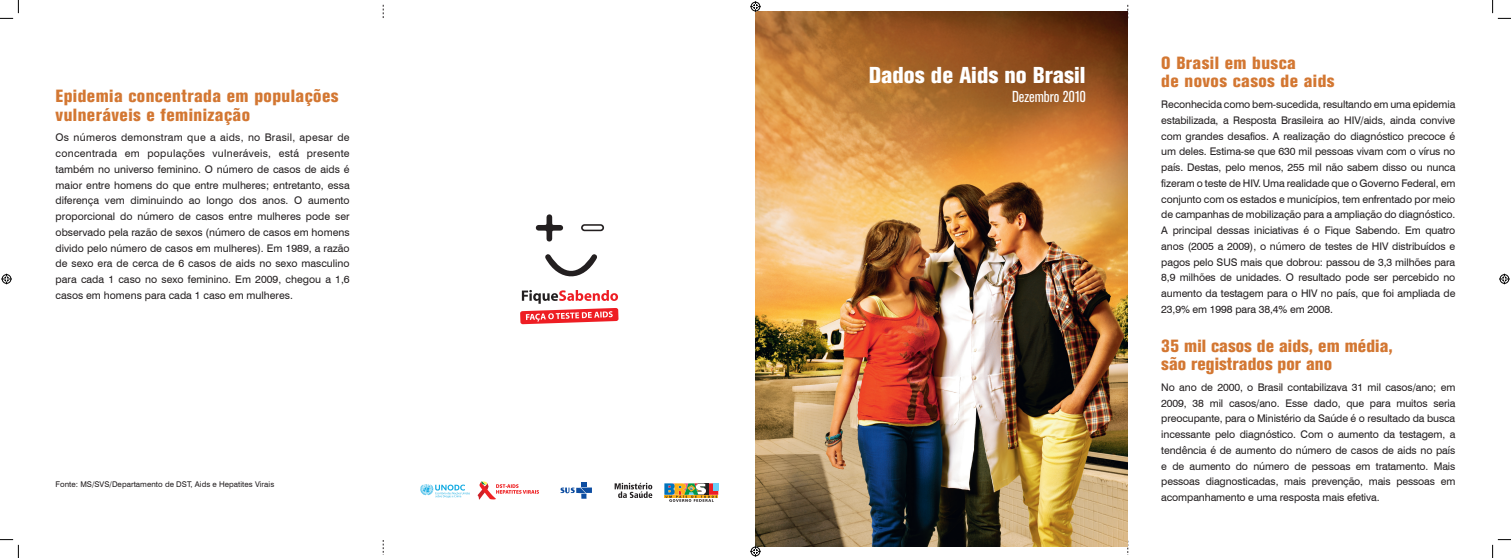
<style>
.page{position:relative;width:1511px;height:558px;background:#fff}
.page>*{position:absolute;margin:0;border:0;box-sizing:border-box;transform-origin:0 0}
.t1{font:800 condensed 22.75px "Akzidenz Grotesk BE";color:#fff}
.t2{font:800 condensed 17.5px/18.4px "Akzidenz Grotesk BE";letter-spacing:.025em;color:#d37732}
.t3{font:800 condensed 17.5px/18.4px "Akzidenz Grotesk BE";letter-spacing:.005em;color:#d37732}
.t4{font:condensed 15.75px "Akzidenz Grotesk BE";color:#fff}
.t5{font:10.5px/15.8px "Swiss 721 BT";letter-spacing:-.01em;color:#231f20;text-align:justify}
.t6{font:7.88px "Swiss 721 BT";letter-spacing:.005em;color:#231f20}
</style>
<div class="page">
<svg style="left:1127px;top:4px;width:1px;height:14px"></svg>
<svg style="left:1127px;top:540px;width:1px;height:13px"></svg>
<img style="left:755px;top:11px;width:372px;height:535px">
<svg style="left:560px;top:482px;width:32px;height:16px"></svg>
<svg style="left:477px;top:481px;width:62px;height:19px"></svg>
<svg style="left:614px;top:483px;width:38px;height:15px"></svg>
<svg style="left:420px;top:484px;width:50px;height:13px"></svg>
<svg style="left:664px;top:483px;width:54px;height:19px"></svg>
<svg style="left:536px;top:214px;width:27px;height:27px"></svg>
<svg style="left:581px;top:224px;width:23px;height:7px"></svg>
<svg style="left:545px;top:254px;width:52px;height:23px"></svg>
<svg style="left:520px;top:290px;width:98px;height:34px"></svg>
<svg style="left:0;top:0;width:19px;height:19px"></svg>
<svg style="left:0;top:539px;width:19px;height:19px"></svg>
<svg style="left:1492px;top:0;width:18px;height:19px"></svg>
<svg style="left:1492px;top:539px;width:18px;height:19px"></svg>
<svg style="left:750px;top:1px;width:10px;height:16px"></svg>
<svg style="left:750px;top:541px;width:10px;height:15px"></svg>
<svg style="left:1px;top:274px;width:11px;height:10px"></svg>
<svg style="left:1499px;top:274px;width:10px;height:10px"></svg>
<h1 class="t1" style="left:868px;top:61px;width:218px">Dados de Aids no Brasil</h1>
<h2 class="t2" style="left:56px;top:87px;width:284px">Epidemia concentrada em populações</h2>
<h3 class="t4" style="left:1011px;top:87px;width:75px">Dezembro 2010</h3>
<h2 class="t2" style="left:56px;top:105px;width:196px">vulneráveis e feminização</h2>
<p class="t5" style="left:56px;top:130px;width:295px">Os números demonstram que a aids, no Brasil, apesar de concentrada em populações vulneráveis, está presente também no universo feminino. O número de casos de aids é maior entre homens do que entre mulheres; entretanto, essa diferença vem diminuindo ao longo dos anos. O aumento proporcional do número de casos entre mulheres pode ser observado pela razão de sexos (número de casos em homens divido pelo número de casos em mulheres). Em 1989, a razão de sexo era de cerca de 6 casos de aids no sexo masculino para cada 1 caso no sexo feminino. Em 2009, chegou a 1,6 casos em homens para cada 1 caso em mulheres.</p>
<p class="t6" style="left:56px;top:479px;width:220px">Fonte: MS/SVS/Departamento de DST, Aids e Hepatites Virais</p>
<h2 class="t2" style="left:1161px;top:54px;width:175px">O Brasil em busca<br>de novos casos de aids</h2>
<p class="t5" style="left:1161px;top:96px;width:295px">Reconhecida como bem-sucedida, resultando em uma epidemia estabilizada, a Resposta Brasileira ao HIV/aids, ainda convive com grandes desafios. A realização do diagnóstico precoce é um deles. Estima-se que 630 mil pessoas vivam com o vírus no país. Destas, pelo menos, 255 mil não sabem disso ou nunca fizeram o teste de HIV. Uma realidade que o Governo Federal, em conjunto com os estados e municípios, tem enfrentado por meio de campanhas de mobilização para a ampliação do diagnóstico.<br>A principal dessas iniciativas é o Fique Sabendo. Em quatro anos (2005 a 2009), o número de testes de HIV distribuídos e pagos pelo SUS mais que dobrou: passou de 3,3 milhões para 8,9 milhões de unidades. O resultado pode ser percebido no aumento da testagem para o HIV no país, que foi ampliada de 23,9% em 1998 para 38,4% em 2008.</p>
<h2 class="t3" style="left:1161px;top:336px;width:233px">35 mil casos de aids, em média, são registrados por ano</h2>
<p class="t5" style="left:1161px;top:379px;width:295px">No ano de 2000, o Brasil contabilizava 31 mil casos/ano; em 2009, 38 mil casos/ano. Esse dado, que para muitos seria preocupante, para o Ministério da Saúde é o resultado da busca incessante pelo diagnóstico. Com o aumento da testagem, a tendência é de aumento do número de casos de aids no país e de aumento do número de pessoas em tratamento. Mais pessoas diagnosticadas, mais prevenção, mais pessoas em acompanhamento e uma resposta mais efetiva.</p>
</div>
